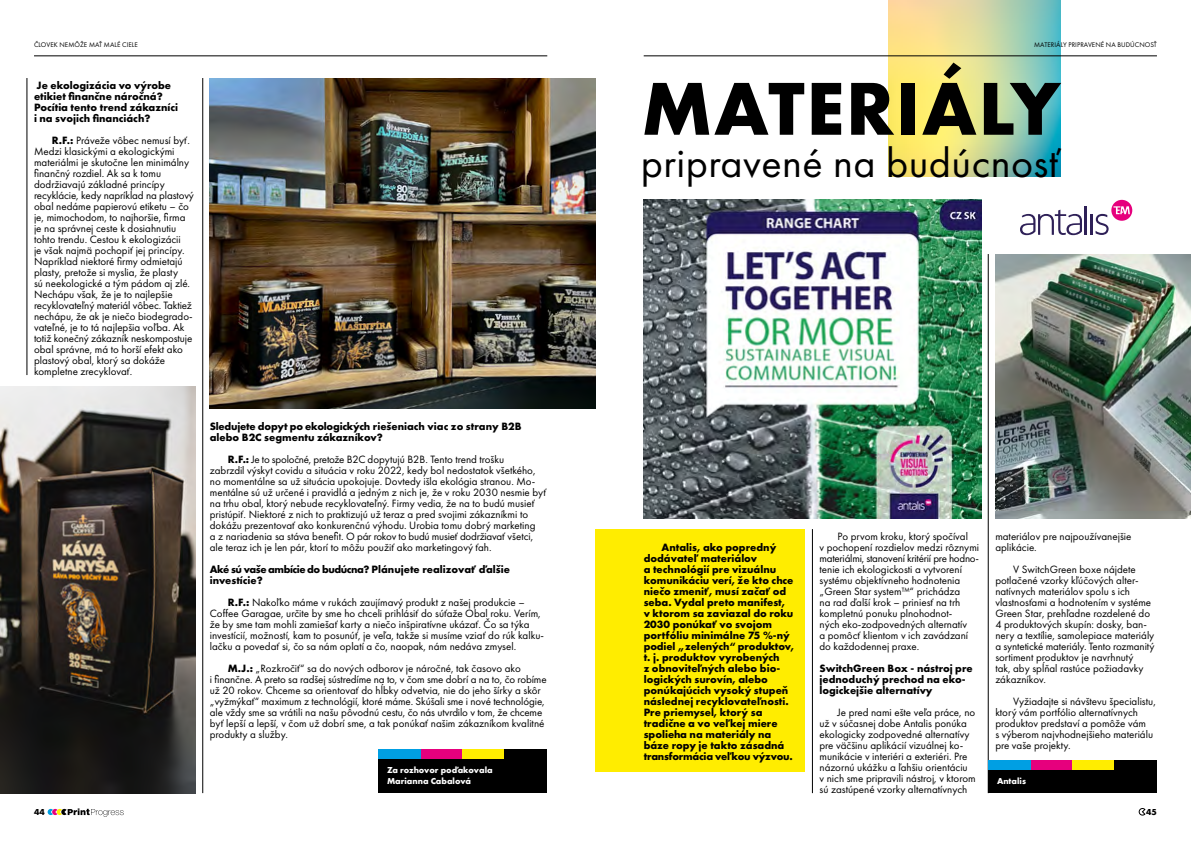
<style>
.page{position:relative;width:1191px;height:842px;background:#fff}
.page>*{position:absolute;margin:0;border:0;box-sizing:border-box;transform-origin:0 0}
.t1{font:700 77.7px "Futura PT";letter-spacing:.02em;color:#000}
.t2{font:42.3px "Futura PT";letter-spacing:.01em;color:#000}
.t3{font:11px/11px "Futura PT";color:#000}
.t4{font:700 11px/11px "Futura PT";color:#000}
.t5{font:700 9px/10.8px "Futura PT";color:#fff}
.t6{font:700 9px "Futura PT";color:#000}
.t7{font:7px "Futura PT";letter-spacing:.01em;color:#000}
.s1{font-weight:700}
</style>
<div class="page">
<div style="left:378px;top:757px;width:169px;height:36px;background:#000"></div>
<div style="left:378px;top:749px;width:43px;height:10px;background:#009fe3"></div>
<div style="left:421px;top:749px;width:43px;height:10px;background:#e6007d"></div>
<div style="left:462px;top:749px;width:42px;height:10px;background:#ffed00"></div>
<div style="left:504px;top:749px;width:43px;height:10px;background:#000"></div>
<img style="left:0;top:386px;width:196px;height:407px">
<img style="left:210px;top:78px;width:385px;height:330px">
<hr style="left:27px;top:78px;width:1px;height:297px;background:#000">
<hr style="left:202px;top:78px;width:1px;height:715px;background:#000">
<img style="left:889px;top:0;width:171px;height:177px">
<div style="left:595px;top:529px;width:210px;height:242px;background:#ffed00"></div>
<img style="left:643px;top:199px;width:338px;height:319px">
<img style="left:995px;top:254px;width:196px;height:264px">
<hr style="left:1084px;top:206px;width:2px;height:29px;background:#2e2057">
<hr style="left:1090px;top:214px;width:3px;height:21px;background:#2e2057">
<svg style="left:1020px;top:210px;width:62px;height:25px"></svg>
<div style="left:1111px;top:200px;width:21px;height:21px;background:#e6007d;border-radius:50%"></div>
<svg style="left:1095px;top:206px;width:34px;height:29px"></svg>
<hr style="left:812px;top:529px;width:1px;height:264px;background:#000">
<hr style="left:988px;top:254px;width:1px;height:539px;background:#000">
<div style="left:988px;top:768px;width:169px;height:25px;background:#000"></div>
<div style="left:988px;top:760px;width:43px;height:10px;background:#009fe3"></div>
<div style="left:1031px;top:760px;width:42px;height:10px;background:#e6007d"></div>
<div style="left:1071px;top:760px;width:43px;height:10px;background:#ffed00"></div>
<div style="left:1114px;top:760px;width:43px;height:10px;background:#000"></div>
<hr style="left:34px;top:56px;width:513px;height:1px;background:#000">
<hr style="left:643px;top:56px;width:514px;height:1px;background:#000">
<svg style="left:1138px;top:808px;width:8px;height:8px"></svg>
<svg style="left:48px;top:808px;width:76px;height:9px"></svg>
<p class="t7" style="left:34px;top:41px;width:105px">ČLOVEK NEMÔŽE MAŤ MALÉ CIELE</p>
<p class="t4" style="left:34px;top:80px;width:146px">Je ekologizácia vo výrobe etikiet finančne náročná?<br>Pocítia tento trend zákazníci i na svojich financiách?</p>
<p class="t3" style="left:34px;top:135px;width:161px;text-indent:18px"><span class="s1">R.F.:</span> Práveže vôbec nemusí byť.<br>Medzi klasickými a ekologickými materiálmi je skutočne len minimálny finančný rozdiel. Ak sa k tomu dodržiavajú základné princípy recyklácie, kedy napríklad na plastový obal nedáme papierovú etiketu – čo je, mimochodom, to najhoršie, firma je na správnej ceste k dosiahnutiu tohto trendu. Cestou k ekologizácii<br>je však najmä pochopiť jej princípy.<br>Napríklad niektoré firmy odmietajú plasty, pretože si myslia, že plasty<br>sú neekologické a tým pádom aj zlé.<br>Nechápu však, že je to najlepšie recyklovateľný materiál vôbec. Taktiež nechápu, že ak je niečo biodegrado&shy;vateľné, je to tá najlepšia voľba. Ak totiž konečný zákazník neskompostuje obal správne, má to horší efekt ako plastový obal, ktorý sa dokáže kompletne zrecyklovať.</p>
<p class="t4" style="left:210px;top:421px;width:313px">Sledujete dopyt po ekologických riešeniach viac zo strany B2B alebo B2C segmentu zákazníkov?</p>
<p class="t3" style="left:210px;top:454px;width:338px;text-indent:18px"><span class="s1">R.F.:</span> Je to spoločné, pretože B2C dopytujú B2B. Tento trend trošku<br>zabrzdil výskyt covidu a situácia v roku 2022, kedy bol nedostatok všetkého, no momentálne sa už situácia upokojuje. Dovtedy išla ekológia stranou. Mo&shy;mentálne sú už určené i pravidlá a jedným z nich je, že v roku 2030 nesmie byť na trhu obal, ktorý nebude recyklovateľný. Firmy vedia, že na to budú musieť pristúpiť. Niektoré z nich to praktizujú už teraz a pred svojimi zákazníkmi to dokážu prezentovať ako konkurenčnú výhodu. Urobia tomu dobrý marketing<br>a z nariadenia sa stáva benefit. O pár rokov to budú musieť dodržiavať všetci, ale teraz ich je len pár, ktorí to môžu použiť ako marketingový ťah.</p>
<p class="t4" style="left:210px;top:564px;width:301px">Aké sú vaše ambície do budúcna? Plánujete realizovať ďalšie investície?</p>
<p class="t3" style="left:210px;top:597px;width:336px;text-indent:18px"><span class="s1">R.F.:</span> Nakoľko máme v rukách zaujímavý produkt z našej produkcie – Coffee Garagae, určite by sme ho chceli prihlásiť do súťaže Obal roku. Verím, že by sme tam mohli zamiešať karty a niečo inšpiratívne ukázať. Čo sa týka investícií, možností, kam to posunúť, je veľa, takže si musíme vziať do rúk kalku&shy;lačku a povedať si, čo sa nám oplatí a čo, naopak, nám nedáva zmysel.</p>
<p class="t3" style="left:210px;top:663px;width:338px;text-indent:18px"><span class="s1">M.J.:</span> „Rozkročiť“ sa do nových odborov je náročné, tak časovo ako<br>i finančne. A preto sa radšej sústredíme na to, v čom sme dobrí a na to, čo robíme už 20 rokov. Chceme sa orientovať do hĺbky odvetvia, nie do jeho šírky a skôr „vyžmýkať“ maximum z technológií, ktoré máme. Skúšali sme i nové technológie, ale vždy sme sa vrátili na našu pôvodnú cestu, čo nás utvrdilo v tom, že chceme byť lepší a lepší, v čom už dobrí sme, a tak ponúkať našim zákazníkom kvalitné produkty a služby.</p>
<p class="t5" style="left:387px;top:764px;width:107px">Za rozhovor poďakovala<br>Marianna Cabalová</p>
<p class="t7" style="left:1034px;top:41px;width:124px">MATERIÁLY PRIPRAVENÉ NA BUDÚCNOSŤ</p>
<h1 class="t1" style="left:641px;top:59px;width:420px">MATERIÁLY</h1>
<h2 class="t2" style="left:641px;top:138px;width:421px">pripravené na budúcnosť</h2>
<p class="t4" style="left:643px;top:542px;width:152px;text-indent:18px">Antalis, ako popredný dodávateľ materiálov<br>a technológií pre vizuálnu komunikáciu verí, že kto chce niečo zmeniť, musí začať od seba. Vydal preto manifest,<br>v ktorom sa zaviazal do roku<br>2030 ponúkať vo svojom portfóliu minimálne 75 %-ný podiel „zelených“ produktov, t. j. produktov vyrobených<br>z obnoviteľných alebo bio&shy;logických surovín, alebo ponúkajúcich vysoký stupeň následnej recyklovateľnosti.<br>Pre priemysel, ktorý sa tradične a vo veľkej miere spolieha na materiály na báze ropy je takto zásadná transformácia veľkou výzvou.</p>
<p class="t3" style="left:819px;top:531px;width:161px;text-indent:18px">Po prvom kroku, ktorý spočíval<br>v pochopení rozdielov medzi rôznymi materiálmi, stanovení kritérií pre hodno&shy;tenie ich ekologickosti a vytvorení systému objektívneho hodnotenia „Green Star system™“ prichádza<br>na rad ďalší krok – priniesť na trh kompletnú ponuku plnohodnot-<br>ných eko-zodpovedných alternatív<br>a pomôcť klientom v ich zavádzaní do každodennej praxe.</p>
<p class="t4" style="left:819px;top:663px;width:155px">SwitchGreen Box - nástroj pre jednoduchý prechod na eko&shy;logickejšie alternatívy</p>
<p class="t3" style="left:819px;top:707px;width:158px;text-indent:18px">Je pred nami ešte veľa práce, no už v súčasnej dobe Antalis ponúka ekologicky zodpovedné alternatívy pre väčšinu aplikácií vizuálnej ko&shy;munikácie v interiéri a exteriéri. Pre názornú ukážku a ľahšiu orientáciu<br>v nich sme pripravili nástroj, v ktorom sú zastúpené vzorky alternatívnych</p>
<p class="t3" style="left:995px;top:531px;width:138px">materiálov pre najpoužívanejšie aplikácie.</p>
<p class="t3" style="left:995px;top:564px;width:161px;text-indent:18px">V SwitchGreen boxe nájdete potlačené vzorky kľúčových alter&shy;natívnych materiálov spolu s ich vlastnosťami a hodnotením v systéme Green Star, prehľadne rozdelené do 4 produktových skupín: dosky, ban&shy;nery a textílie, samolepiace materiály a syntetické materiály. Tento rozmanitý sortiment produktov je navrhnutý<br>tak, aby spĺňal rastúce požiadavky zákazníkov.</p>
<p class="t3" style="left:995px;top:696px;width:162px;text-indent:18px">Vyžiadajte si návštevu špecialistu, ktorý vám portfólio alternatívnych produktov predstaví a pomôže vám<br>s výberom najvhodnejšieho materiálu pre vaše projekty.</p>
<p class="t5" style="left:997px;top:775px;width:30px">Antalis</p>
<p class="t6" style="left:34px;top:806px;width:13px">44</p>
<p class="t6" style="left:1146px;top:806px;width:12px">45</p>
</div>
